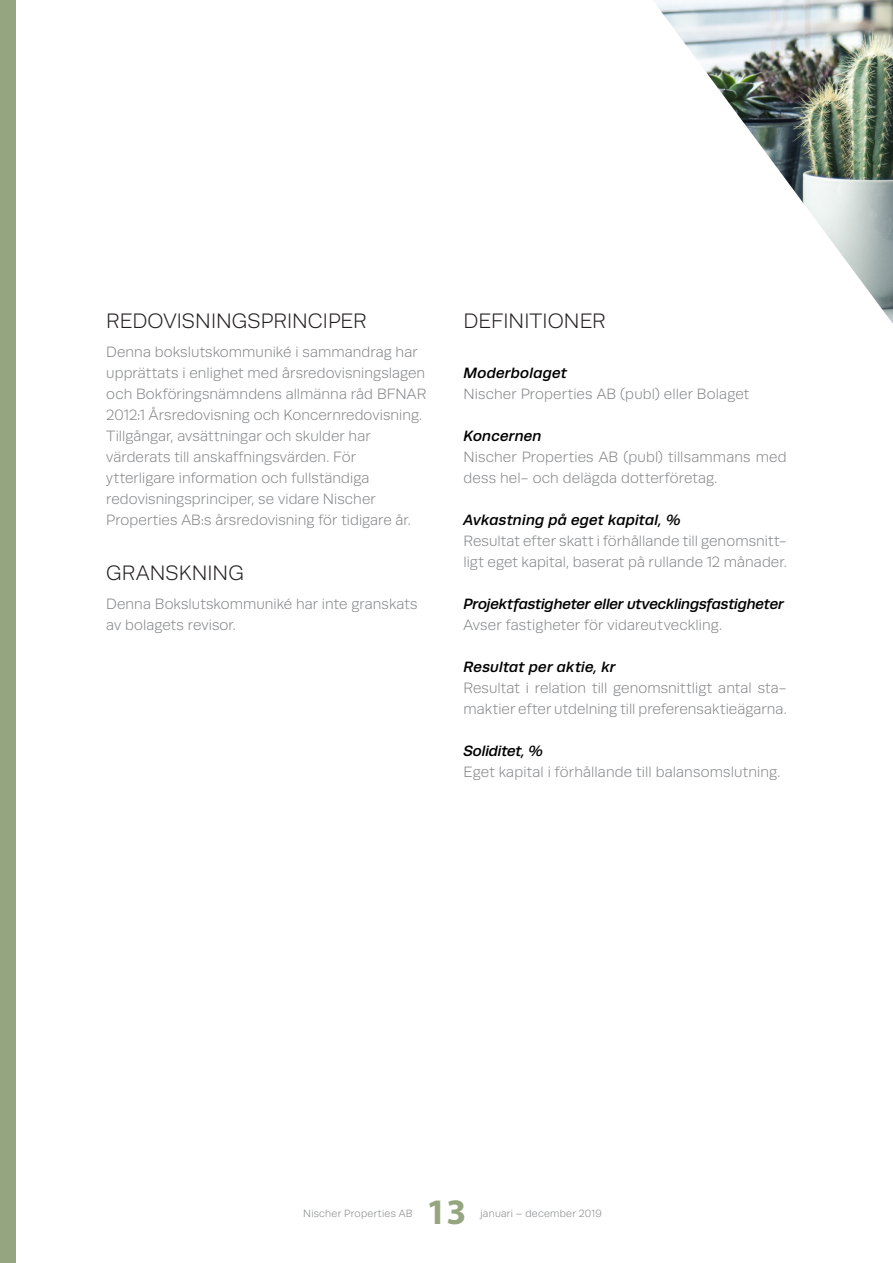
<style>
.page{position:relative;width:893px;height:1263px;background:#fff}
.page>*{position:absolute;margin:0;border:0;box-sizing:border-box;transform-origin:0 0}
.t1{font:700 36px "Myriad Pro";color:#95a57f}
.Brödtext_nya_stycken{font:300 21px "Runda";letter-spacing:.005em;color:#231f20}
.Brödtext_nya_stycken-2{font:300 15px/21px "Runda";letter-spacing:.005em;color:#808285}
.Rubrik_2{font:300 15px/21px "Runda";letter-spacing:.01em;color:#808285}
.Rubrik_2-2{font:italic 500 15px "Runda";color:#000}
.t2{font:300 10.5px "Runda";letter-spacing:.025em;color:#808285}
</style>
<div class="page">
<div style="left:0;top:0;width:15px;height:1263px;background:#95a57f"></div>
<img style="left:654px;top:0;width:239px;height:324px">
<p class="Brödtext_nya_stycken" style="left:106px;top:310px;width:262px">REDOVISNINGSPRINCIPER</p>
<p class="Brödtext_nya_stycken-2" style="left:106px;top:341px;width:321px">Denna bokslutskommuniké i sammandrag har upprättats i enlighet med årsredovisningslagen och Bokföringsnämndens allmänna råd BFNAR 2012:1 Årsredovisning och Koncernredovisning.<br>Tillgångar, avsättningar och skulder har värderats till anskaffningsvärden. För ytterligare information och fullständiga redovisningsprinciper, se vidare Nischer Properties AB:s årsredovisning för tidigare år.</p>
<p class="Brödtext_nya_stycken" style="left:106px;top:562px;width:139px">GRANSKNING</p>
<p class="Brödtext_nya_stycken-2" style="left:106px;top:593px;width:313px">Denna Bokslutskommuniké har inte granskats av bolagets revisor.</p>
<p class="Brödtext_nya_stycken" style="left:463px;top:310px;width:144px">DEFINITIONER</p>
<p class="Rubrik_2-2" style="left:463px;top:364px;width:105px">Moderbolaget</p>
<p class="Rubrik_2" style="left:463px;top:383px;width:287px">Nischer Properties AB (publ) eller Bolaget</p>
<p class="Rubrik_2-2" style="left:463px;top:427px;width:80px">Koncernen</p>
<p class="Rubrik_2" style="left:463px;top:446px;width:325px">Nischer Properties AB (publ) tillsammans med dess hel- och delägda dotterföretag.</p>
<p class="Rubrik_2-2" style="left:463px;top:511px;width:219px">Avkastning på eget kapital, %</p>
<p class="Rubrik_2" style="left:463px;top:530px;width:325px">Resultat efter skatt i förhållande till genomsnitt&shy;ligt eget kapital, baserat på rullande 12 månader.</p>
<p class="Rubrik_2-2" style="left:463px;top:595px;width:322px">Projektfastigheter eller utvecklingsfastigheter</p>
<p class="Rubrik_2" style="left:463px;top:614px;width:260px">Avser fastigheter för vidareutveckling.</p>
<p class="Rubrik_2-2" style="left:463px;top:658px;width:154px">Resultat per aktie, kr</p>
<p class="Rubrik_2" style="left:463px;top:677px;width:325px">Resultat i relation till genomsnittligt antal sta&shy;maktier efter utdelning till preferensaktieägarna.</p>
<p class="Rubrik_2-2" style="left:463px;top:742px;width:81px">Soliditet, %</p>
<p class="Rubrik_2" style="left:463px;top:761px;width:318px">Eget kapital i förhållande till balansomslutning.</p>
<p class="t2" style="left:303px;top:1208px;width:111px">Nischer Properties AB</p>
<h1 class="t1" style="left:426px;top:1188px;width:41px">13</h1>
<p class="t2" style="left:480px;top:1208px;width:123px">januari – december 2019</p>
</div>
